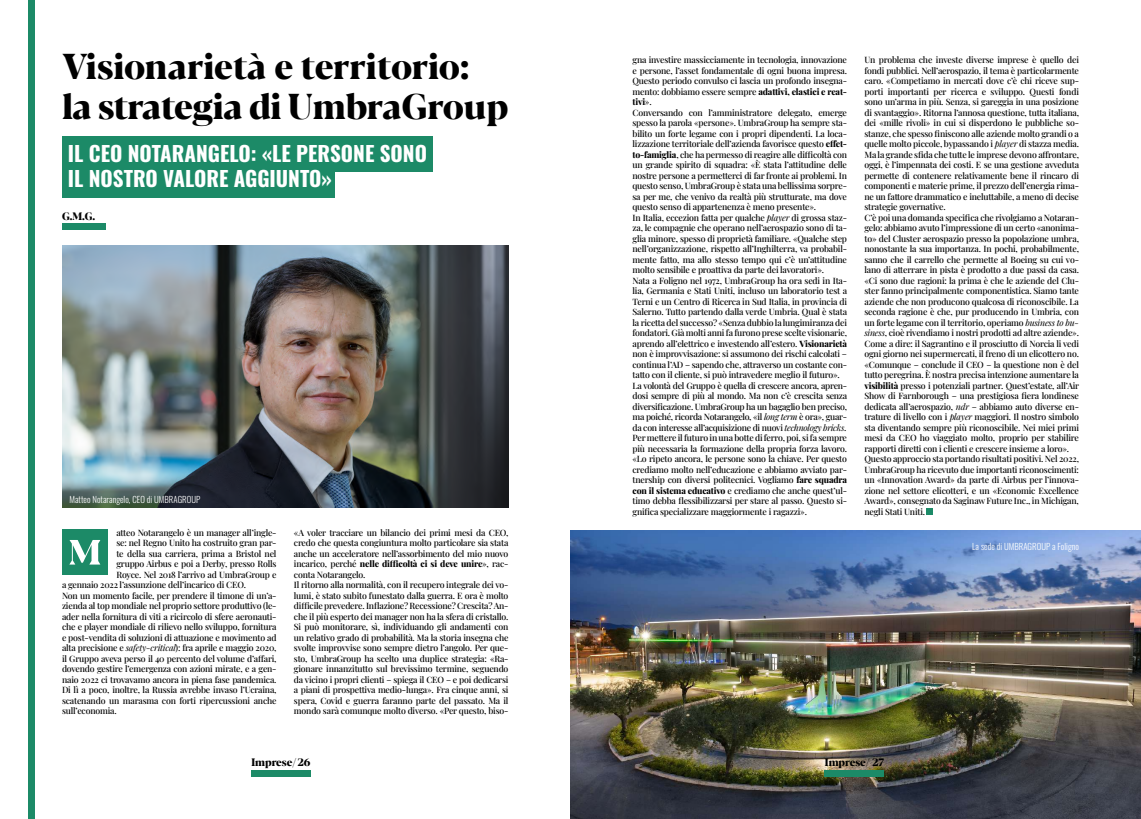
<style>
.page{position:relative;width:1141px;height:819px;background:#fff}
.page>*{position:absolute;margin:0;border:0;box-sizing:border-box;transform-origin:0 0}
.t1{font:800 35px/40.2px "Blacker Pro Display";letter-spacing:-.015em;color:#000}
.t2{font:21px/25.2px "Oswald";color:#fff}
.t3{font:800 10.5px "Blacker Pro Display";color:#000}
.t4{font:500 8.75px/10.5px "Playfair Display";letter-spacing:-.02em;color:#000}
.t5{font:8.75px "Oswald";letter-spacing:.005em;color:#fff}
.s1{font-weight:400;font-style:italic}
.s2{font-weight:800}
</style>
<div class="page">
<div style="left:28px;top:0;width:6px;height:819px;background:#1c8a67"></div>
<div style="left:251px;top:769px;width:60px;height:7px;background:#1c8a67"></div>
<img style="left:62px;top:245px;width:446px;height:262px">
<div style="left:62px;top:136px;width:371px;height:35px;background:#1c8a67"></div>
<div style="left:62px;top:162px;width:273px;height:35px;background:#1c8a67"></div>
<div style="left:62px;top:223px;width:43px;height:6px;background:#1c8a67"></div>
<div style="left:62px;top:529px;width:46px;height:45px;background:#1c8a67"></div>
<svg style="left:69px;top:540px;width:31px;height:24px"></svg>
<img style="left:570px;top:531px;width:571px;height:288px">
<div style="left:825px;top:769px;width:59px;height:7px;background:#1c8a67"></div>
<div style="left:926px;top:508px;width:7px;height:7px;background:#1c8a67"></div>
<h1 class="t1" style="left:62px;top:44px;width:448px">Visionarietà e territorio:<br>la strategia di UmbraGroup</h1>
<h2 class="t2" style="left:68px;top:139px;width:361px">IL CEO NOTARANGELO: «LE PERSONE SONO<br>IL NOSTRO VALORE AGGIUNTO»</h2>
<p class="t3" style="left:62px;top:208px;width:35px">G.M.G.</p>
<p class="t5" style="left:69px;top:491px;width:132px">Matteo Notarangelo, CEO di UMBRAGROUP</p>
<p class="t4" style="left:116px;top:526px;width:162px">atteo Notarangelo è un manager all’ingle-</p>
<p class="t4" style="left:116px;top:537px;width:162px">se: nel Regno Unito ha costruito gran par-</p>
<p class="t4" style="left:116px;top:547px;width:162px">te della sua carriera, prima a Bristol nel</p>
<p class="t4" style="left:116px;top:558px;width:162px">gruppo Airbus e poi a Derby, presso Rolls</p>
<p class="t4" style="left:116px;top:568px;width:162px">Royce. Nel 2018 l’arrivo ad UmbraGroup e</p>
<p class="t4" style="left:62px;top:579px;width:185px">a gennaio 2022 l’assunzione dell’incarico di CEO.</p>
<p class="t4" style="left:62px;top:589px;width:216px">Non un momento facile, per prendere il timone di un’a-</p>
<p class="t4" style="left:62px;top:600px;width:216px">zienda al top mondiale nel proprio settore produttivo (le-</p>
<p class="t4" style="left:62px;top:610px;width:216px">ader nella fornitura di viti a ricircolo di sfere aeronauti-</p>
<p class="t4" style="left:62px;top:621px;width:216px">che e player mondiale di rilievo nello sviluppo, fornitura</p>
<p class="t4" style="left:62px;top:631px;width:216px">e post-vendita di soluzioni di attuazione e movimento ad</p>
<p class="t4" style="left:62px;top:642px;width:216px">alta precisione e <span class="s1">safety-critical</span>): fra aprile e maggio 2020,</p>
<p class="t4" style="left:62px;top:652px;width:216px">il Gruppo aveva perso il 40 percento del volume d’affari,</p>
<p class="t4" style="left:62px;top:663px;width:216px">dovendo gestire l’emergenza con azioni mirate, e a gen-</p>
<p class="t4" style="left:62px;top:673px;width:216px">naio 2022 ci trovavamo ancora in piena fase pandemica.</p>
<p class="t4" style="left:62px;top:684px;width:216px">Di lì a poco, inoltre, la Russia avrebbe invaso l’Ucraina,</p>
<p class="t4" style="left:62px;top:694px;width:216px">scatenando un marasma con forti ripercussioni anche</p>
<p class="t4" style="left:62px;top:705px;width:56px">sull’economia.</p>
<p class="t4" style="left:294px;top:526px;width:216px">«A voler tracciare un bilancio dei primi mesi da CEO, credo che questa congiuntura molto particolare sia stata anche un acceleratore nell’assorbimento del mio nuovo incarico, perché <span class="s2">nelle difficoltà ci si deve unire</span>», rac&shy;conta Notarangelo.<br>Il ritorno alla normalità, con il recupero integrale dei vo&shy;lumi, è stato subito funestato dalla guerra. E ora è molto difficile prevedere. Inflazione? Recessione? Crescita? An&shy;che il più esperto dei manager non ha la sfera di cristallo.<br>Si può monitorare, sì, individuando gli andamenti con un relativo grado di probabilità. Ma la storia insegna che svolte improvvise sono sempre dietro l’angolo. Per que&shy;sto, UmbraGroup ha scelto una duplice strategia: «Ra&shy;gionare innanzitutto sul brevissimo termine, seguendo da vicino i propri clienti – spiega il CEO – e poi dedicarsi a piani di prospettiva medio-lunga». Fra cinque anni, si spera, Covid e guerra faranno parte del passato. Ma il mondo sarà comunque molto diverso. «Per questo, biso-</p>
<p class="t3" style="left:251px;top:754px;width:61px">Imprese/26</p>
<p class="t4" style="left:632px;top:54px;width:216px">gna investire massicciamente in tecnologia, innovazione e persone, l’asset fondamentale di ogni buona impresa.<br>Questo periodo convulso ci lascia un profondo insegna&shy;mento: dobbiamo essere sempre <span class="s2">adattivi, elastici e reat&shy;tivi</span>».<br>Conversando con l’amministratore delegato, emerge spesso la parola «persone». UmbraGroup ha sempre sta&shy;bilito un forte legame con i propri dipendenti. La loca&shy;lizzazione territoriale dell’azienda favorisce questo <span class="s2">effet&shy;to-famiglia</span>, che ha permesso di reagire alle difficoltà con un grande spirito di squadra: «È stata l’attitudine delle nostre persone a permetterci di far fronte ai problemi. In questo senso, UmbraGroup è stata una bellissima sorpre&shy;sa per me, che venivo da realtà più strutturate, ma dove questo senso di appartenenza è meno presente».<br>In Italia, eccezion fatta per qualche <span class="s1">player</span> di grossa staz&shy;za, le compagnie che operano nell’aerospazio sono di ta&shy;glia minore, spesso di proprietà familiare. «Qualche step nell’organizzazione, rispetto all’Inghilterra, va probabil&shy;mente fatto, ma allo stesso tempo qui c’è un’attitudine molto sensibile e proattiva da parte dei lavoratori».<br>Nata a Foligno nel 1972, UmbraGroup ha ora sedi in Ita&shy;lia, Germania e Stati Uniti, incluso un laboratorio test a Terni e un Centro di Ricerca in Sud Italia, in provincia di Salerno. Tutto partendo dalla verde Umbria. Qual è stata la ricetta del successo? «Senza dubbio la lungimiranza dei fondatori. Già molti anni fa furono prese scelte visionarie, aprendo all’elettrico e investendo all’estero. <span class="s2">Visionarietà </span>non è improvvisazione: si assumono dei rischi calcolati – continua l’AD – sapendo che, attraverso un costante con&shy;tatto con il cliente, si può intravedere meglio il futuro».<br>La volontà del Gruppo è quella di crescere ancora, apren&shy;dosi sempre di più al mondo. Ma non c’è crescita senza diversificazione. UmbraGroup ha un bagaglio ben preciso, ma poiché, ricorda Notarangelo, «il <span class="s1">long term</span> è ora», guar&shy;da con interesse all’acquisizione di nuovi <span class="s1">technology bricks</span>.<br>Per mettere il futuro in una botte di ferro, poi, si fa sempre più necessaria la formazione della propria forza lavoro. «Lo ripeto ancora, le persone sono la chiave. Per questo crediamo molto nell’educazione e abbiamo avviato par&shy;tnership con diversi politecnici. Vogliamo <span class="s2">fare squadra con il sistema educativo</span> e crediamo che anche quest’ul&shy;timo debba flessibilizzarsi per stare al passo. Questo si&shy;gnifica specializzare maggiormente i ragazzi».</p>
<p class="t4" style="left:864px;top:54px;width:216px">Un problema che investe diverse imprese è quello dei fondi pubblici. Nell’aerospazio, il tema è particolarmente caro. «Competiamo in mercati dove c’è chi riceve sup&shy;porti importanti per ricerca e sviluppo. Questi fondi sono un’arma in più. Senza, si gareggia in una posizione di svantaggio». Ritorna l’annosa questione, tutta italiana, dei «mille rivoli» in cui si disperdono le pubbliche so&shy;stanze, che spesso finiscono alle aziende molto grandi o a quelle molto piccole, bypassando i <span class="s1">player</span> di stazza media.<br>Ma la grande sfida che tutte le imprese devono affrontare, oggi, è l’impennata dei costi. E se una gestione avveduta permette di contenere relativamente bene il rincaro di componenti e materie prime, il prezzo dell’energia rima&shy;ne un fattore drammatico e ineluttabile, a meno di decise strategie governative.<br>C’è poi una domanda specifica che rivolgiamo a Notaran&shy;gelo: abbiamo avuto l’impressione di un certo «anonima&shy;to» del Cluster aerospazio presso la popolazione umbra, nonostante la sua importanza. In pochi, probabilmente, sanno che il carrello che permette al Boeing su cui vo&shy;lano di atterrare in pista è prodotto a due passi da casa. «Ci sono due ragioni: la prima è che le aziende del Clu&shy;ster fanno principalmente componentistica. Siamo tante aziende che non producono qualcosa di riconoscibile. La seconda ragione è che, pur producendo in Umbria, con un forte legame con il territorio, operiamo <span class="s1">business to bu&shy;siness</span>, cioè rivendiamo i nostri prodotti ad altre aziende».<br>Come a dire: il Sagrantino e il prosciutto di Norcia li vedi ogni giorno nei supermercati, il freno di un elicottero no. «Comunque – conclude il CEO – la questione non è del tutto peregrina. È nostra precisa intenzione aumentare la <span class="s2">visibilità</span> presso i potenziali partner. Quest’estate, all’Air Show di Farnborough – una prestigiosa fiera londinese dedicata all’aerospazio, <span class="s1">ndr</span> – abbiamo auto diverse en&shy;trature di livello con i <span class="s1">player</span> maggiori. Il nostro simbolo sta diventando sempre più riconoscibile. Nei miei primi mesi da CEO ho viaggiato molto, proprio per stabilire rapporti diretti con i clienti e crescere insieme a loro».<br>Questo approccio sta portando risultati positivi. Nel 2022, UmbraGroup ha ricevuto due importanti riconoscimenti: un «Innovation Award» da parte di Airbus per l’innova&shy;zione nel settore elicotteri, e un «Economic Excellence Award», consegnato da Saginaw Future Inc., in Michigan, negli Stati Uniti.</p>
<p class="t3" style="left:825px;top:754px;width:61px">Imprese/ 27</p>
<p class="t5" style="left:972px;top:539px;width:108px">La sede di UMBRAGROUP a Foligno</p>
</div>
